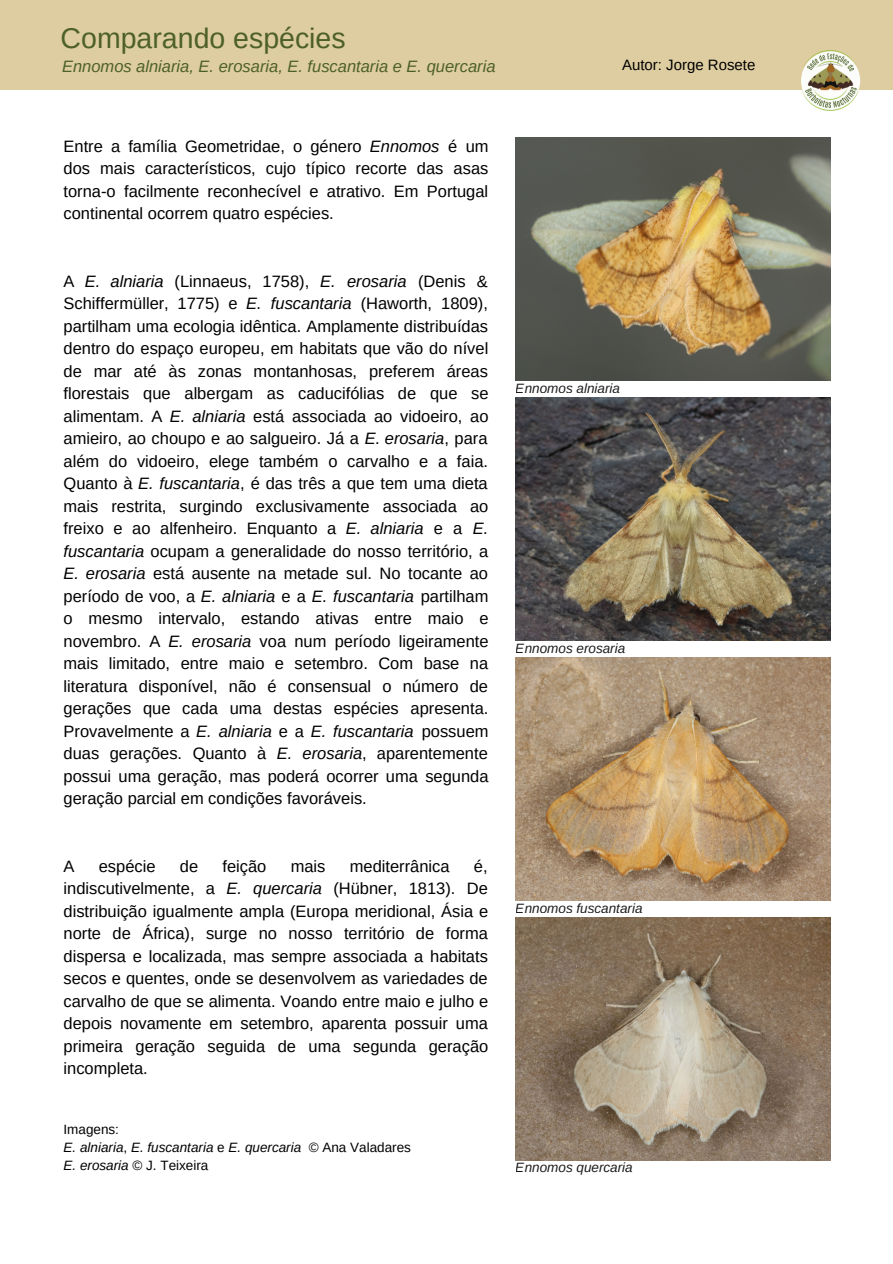
<style>
.page{position:relative;width:893px;height:1264px;background:#fff}
.page>*{position:absolute;margin:0;border:0;box-sizing:border-box;transform-origin:0 0}
.t1{font:28.5px "Arimo";color:#4d6027}
.t2{font:16.5px/22.5px "Arimo";color:#000;text-align:justify}
.t3{font:italic 16.5px "Arimo";color:#4d6027}
.t4{font:15px "Arimo";color:#000}
.t5{font:italic 13.5px "Arimo";color:#000}
.t6{font:13.5px "Arimo";color:#000}
.s1{font-style:italic}
.s2{font-style:normal}
</style>
<div class="page">
<img style="left:515px;top:657px;width:315px;height:243px">
<img style="left:515px;top:397px;width:315px;height:243px">
<img style="left:515px;top:138px;width:315px;height:243px">
<img style="left:515px;top:917px;width:315px;height:243px">
<div style="left:0;top:0;width:892px;height:90px;background:#decda1"></div>
<img style="left:801px;top:50px;width:60px;height:61px">
<p class="t1" style="left:61px;top:22px;width:286px">Comparando espécies</p>
<p class="t3" style="left:62px;top:57px;width:435px">Ennomos alniaria, E. erosaria, E. fuscantaria e E. quercaria</p>
<p class="t4" style="left:622px;top:56px;width:135px">Autor: Jorge Rosete</p>
<p class="t2" style="left:64px;top:135px;width:426px">Entre a família Geometridae, o género <span class="s1">Ennomos</span> é um dos mais característicos, cujo típico recorte das asas torna-o facilmente reconhecível e atrativo. Em Portugal continental ocorrem quatro espécies.</p>
<p class="t2" style="left:64px;top:270px;width:426px">A <span class="s1">E. alniaria</span> (Linnaeus, 1758), <span class="s1">E. erosaria</span> (Denis &amp; Schiffermüller, 1775) e <span class="s1">E. fuscantaria</span> (Haworth, 1809), partilham uma ecologia idêntica. Amplamente distribuídas dentro do espaço europeu, em habitats que vão do nível de mar até às zonas montanhosas, preferem áreas florestais que albergam as caducifólias de que se alimentam. A <span class="s1">E. alniaria</span> está associada ao vidoeiro, ao amieiro, ao choupo e ao salgueiro. Já a <span class="s1">E. erosaria</span>, para além do vidoeiro, elege também o carvalho e a faia.<br>Quanto à <span class="s1">E. fuscantaria</span>, é das três a que tem uma dieta mais restrita, surgindo exclusivamente associada ao freixo e ao alfenheiro. Enquanto a <span class="s1">E. alniaria</span> e a <span class="s1">E. fuscantaria</span> ocupam a generalidade do nosso território, a <span class="s1">E. erosaria</span> está ausente na metade sul. No tocante ao período de voo, a <span class="s1">E. alniaria</span> e a <span class="s1">E. fuscantaria</span> partilham o mesmo intervalo, estando ativas entre maio e novembro. A <span class="s1">E. erosaria</span> voa num período ligeiramente mais limitado, entre maio e setembro. Com base na literatura disponível, não é consensual o número de gerações que cada uma destas espécies apresenta.<br>Provavelmente a <span class="s1">E. alniaria</span> e a <span class="s1">E. fuscantaria</span> possuem duas gerações. Quanto à <span class="s1">E. erosaria</span>, aparentemente possui uma geração, mas poderá ocorrer uma segunda geração parcial em condições favoráveis.</p>
<p class="t2" style="left:64px;top:854px;width:12px">A</p>
<p class="t2" style="left:99px;top:854px;width:58px">espécie</p>
<p class="t2" style="left:180px;top:854px;width:20px">de</p>
<p class="t2" style="left:222px;top:854px;width:45px">feição</p>
<p class="t2" style="left:291px;top:854px;width:36px">mais</p>
<p class="t2" style="left:350px;top:854px;width:101px">mediterrânica</p>
<p class="t2" style="left:64px;top:854px;width:426px;text-indent:410px">é, indiscutivelmente, a <span class="s1">E. quercaria</span> (Hübner, 1813). De distribuição igualmente ampla (Europa meridional, Ásia e norte de África), surge no nosso território de forma dispersa e localizada, mas sempre associada a habitats secos e quentes, onde se desenvolvem as variedades de carvalho de que se alimenta. Voando entre maio e julho e depois novamente em setembro, aparenta possuir uma primeira geração seguida de uma segunda geração incompleta.</p>
<p class="t6" style="left:64px;top:1121px;width:57px">Imagens:</p>
<p class="t5" style="left:64px;top:1139px;width:349px">E. alniaria<span class="s2">,</span> E. fuscantaria <span class="s2">e</span> E. quercaria <span class="s2">© Ana Valadares</span></p>
<p class="t6" style="left:64px;top:1157px;width:146px"><span class="s1">E. erosaria</span> © J. Teixeira</p>
<p class="t5" style="left:515px;top:380px;width:106px">Ennomos alniaria</p>
<p class="t5" style="left:515px;top:641px;width:111px">Ennomos erosaria</p>
<p class="t5" style="left:515px;top:900px;width:128px">Ennomos fuscantaria</p>
<p class="t5" style="left:515px;top:1159px;width:118px">Ennomos quercaria</p>
</div>
